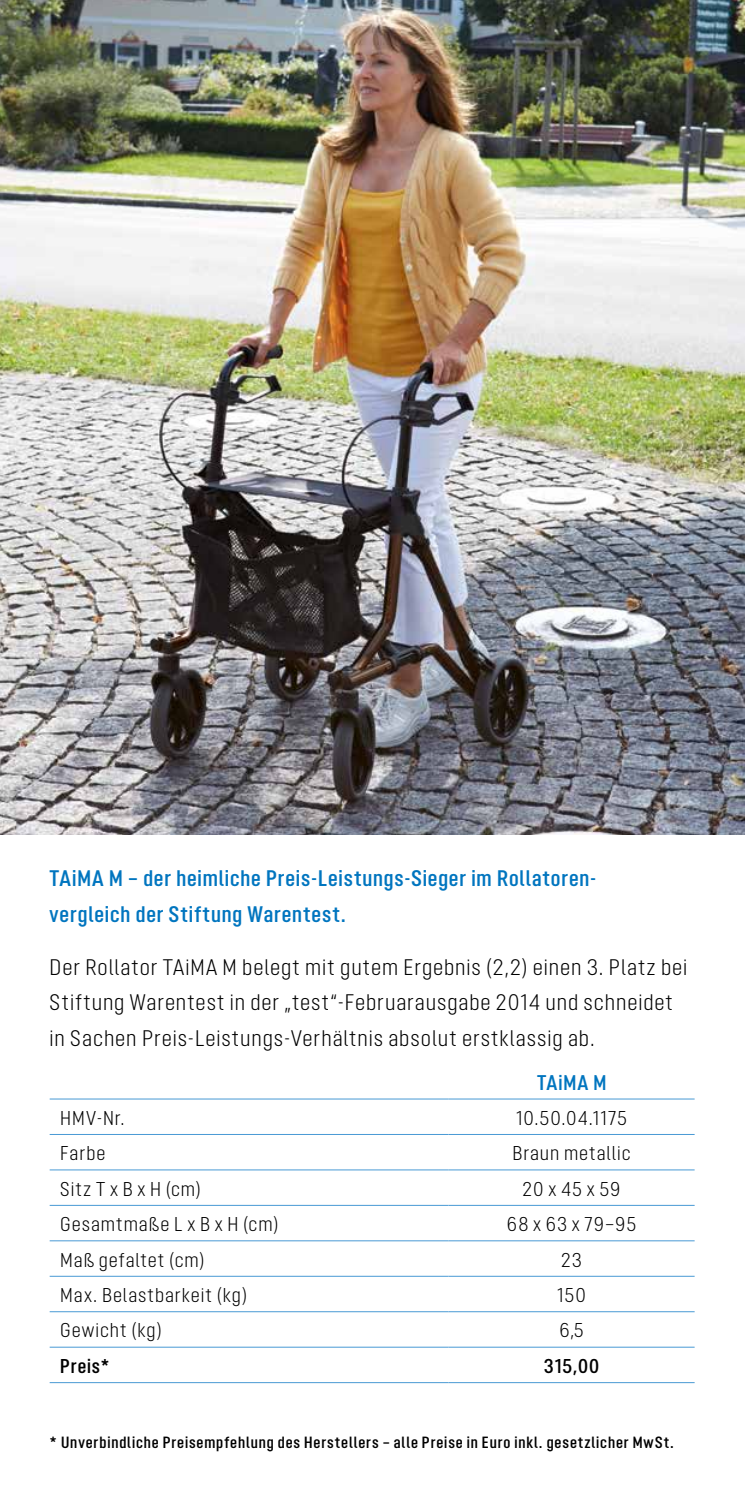
<style>
.page{position:relative;width:745px;height:1489px;background:#fff}
.page>*{position:absolute;margin:0;border:0;box-sizing:border-box;transform-origin:0 0}
.t1{font:300 22.5px/35.5px "Opinion Pro Condensed";letter-spacing:.04em;color:#000}
.t2{font:600 22.5px/35.5px "Opinion Pro Condensed";letter-spacing:.04em;color:#0075bf}
.t3{font:600 21.25px "Opinion Pro Condensed";letter-spacing:.045em;color:#0075bf}
.t4{font:300 20px "Opinion Pro Condensed";letter-spacing:.045em;color:#000}
.t5{font:600 20px "Opinion Pro Condensed";letter-spacing:.045em;color:#000}
.t6{font:600 16.25px "Opinion Pro Condensed";letter-spacing:.055em;color:#000}
</style>
<div class="page">
<img style="left:0;top:0;width:744px;height:834px">
<hr style="left:50px;top:1098px;width:398px;height:1px;background:#4899d4">
<hr style="left:448px;top:1098px;width:246px;height:1px;background:#4899d4">
<hr style="left:50px;top:1133px;width:398px;height:1px;background:#4899d4">
<hr style="left:448px;top:1133px;width:246px;height:1px;background:#4899d4">
<hr style="left:50px;top:1169px;width:398px;height:1px;background:#4899d4">
<hr style="left:448px;top:1169px;width:246px;height:1px;background:#4899d4">
<hr style="left:50px;top:1204px;width:398px;height:1px;background:#4899d4">
<hr style="left:448px;top:1204px;width:246px;height:1px;background:#4899d4">
<hr style="left:50px;top:1240px;width:398px;height:1px;background:#4899d4">
<hr style="left:448px;top:1240px;width:246px;height:1px;background:#4899d4">
<hr style="left:50px;top:1275px;width:398px;height:1px;background:#4899d4">
<hr style="left:448px;top:1275px;width:246px;height:1px;background:#4899d4">
<hr style="left:50px;top:1311px;width:398px;height:1px;background:#4899d4">
<hr style="left:448px;top:1311px;width:246px;height:1px;background:#4899d4">
<hr style="left:50px;top:1346px;width:398px;height:1px;background:#4899d4">
<hr style="left:448px;top:1346px;width:246px;height:1px;background:#4899d4">
<hr style="left:50px;top:1381px;width:398px;height:1px;background:#4899d4">
<hr style="left:448px;top:1381px;width:246px;height:1px;background:#4899d4">
<p class="t2" style="left:50px;top:860px;width:548px">TAiMA M – der heimliche Preis-Leistungs-Sieger im Rollatoren&shy;vergleich der Stiftung Warentest.</p>
<p class="t1" style="left:50px;top:949px;width:638px">Der Rollator TAiMA M belegt mit gutem Ergebnis (2,2) einen 3. Platz bei<br>Stiftung Warentest in der „test“-Februarausgabe 2014 und schneidet in Sachen Preis-Leistungs-Verhältnis absolut erstklassig ab.</p>
<p class="t3" style="left:537px;top:1070px;width:71px">TAiMA M</p>
<p class="t4" style="left:60px;top:1106px;width:66px">HMV-Nr.</p>
<p class="t4" style="left:516px;top:1106px;width:112px">10.50.04.1175</p>
<p class="t4" style="left:60px;top:1141px;width:47px">Farbe</p>
<p class="t4" style="left:512px;top:1141px;width:120px">Braun metallic</p>
<p class="t4" style="left:60px;top:1177px;width:142px">Sitz T x B x H (cm)</p>
<p class="t4" style="left:522px;top:1177px;width:99px">20 x 45 x 59</p>
<p class="t4" style="left:60px;top:1212px;width:219px">Gesamtmaße L x B x H (cm)</p>
<p class="t4" style="left:506px;top:1212px;width:131px">68 x 63 x 79–95</p>
<p class="t4" style="left:60px;top:1248px;width:146px">Maß gefaltet (cm)</p>
<p class="t4" style="left:561px;top:1248px;width:22px">23</p>
<p class="t4" style="left:60px;top:1283px;width:188px">Max. Belastbarkeit (kg)</p>
<p class="t4" style="left:556px;top:1283px;width:30px">150</p>
<p class="t4" style="left:60px;top:1318px;width:103px">Gewicht (kg)</p>
<p class="t4" style="left:559px;top:1318px;width:26px">6,5</p>
<p class="t5" style="left:60px;top:1354px;width:51px">Preis*</p>
<p class="t5" style="left:543px;top:1354px;width:57px">315,00</p>
<p class="t6" style="left:50px;top:1432px;width:625px">* Unverbindliche Preisempfehlung des Herstellers – alle Preise in Euro inkl. gesetzlicher MwSt.</p>
</div>
